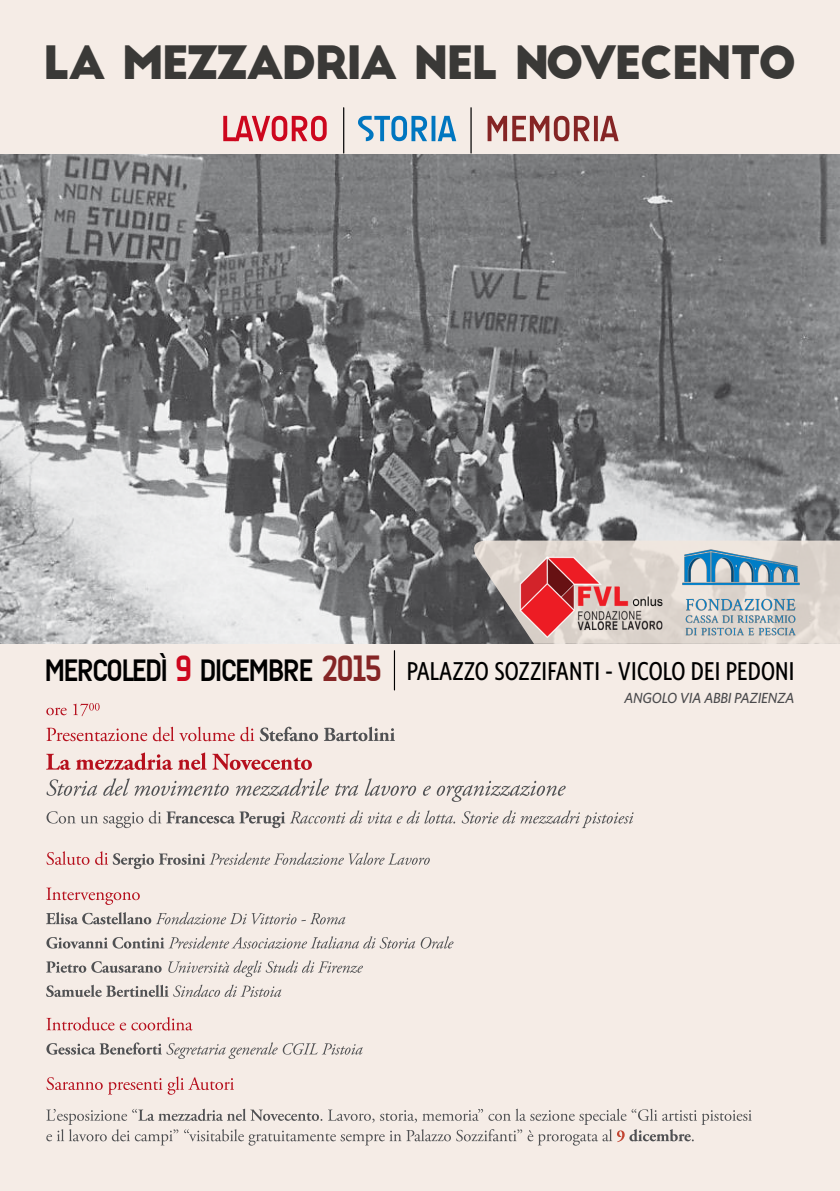
<style>
.page{position:relative;width:840px;height:1191px;background:#fff}
.page>*{position:absolute;margin:0;border:0;box-sizing:border-box;transform-origin:0 0}
.t1{font:44.8px "Big John";letter-spacing:-.05em;color:#3a3937}
.t2{font:500 condensed 25.8px "Whitney HTF";letter-spacing:.01em;color:#000}
.t3{font:italic 500 14.6px "Whitney HTF";letter-spacing:-.02em;color:#4b4b4d}
.s1{font-family:"A Udimat";font-weight:700;font-stretch:normal;font-size:31.4px}
.s2{font-family:"A Udimat";font-weight:700;font-stretch:normal;font-size:37px;color:#cd071e}
.s3{font-family:"A Udimat";font-weight:700;font-stretch:normal;font-size:37px;color:#852525}
</style>
<div class="page">
<div style="left:0;top:635px;width:839px;height:556px;background:#f5ece6"></div>
<img style="left:0;top:153px;width:839px;height:491px">
<div style="left:0;top:0;width:839px;height:153px;background:#f5ece6"></div>
<svg style="left:358px;top:116px;width:98px;height:25px"></svg>
<svg style="left:223px;top:116px;width:103px;height:25px"></svg>
<svg style="left:487px;top:116px;width:131px;height:25px"></svg>
<hr style="left:343px;top:108px;width:1px;height:45px;background:#000">
<hr style="left:470px;top:108px;width:1px;height:45px;background:#000">
<svg style="left:472px;top:540px;width:367px;height:104px;background:#bbb4af"></svg>
<img style="left:673px;top:525px;width:132px;height:119px">
<img style="left:512px;top:553px;width:152px;height:89px">
<svg style="left:46px;top:1108px;width:705px;height:37px"></svg>
<svg style="left:46px;top:1076px;width:188px;height:18px"></svg>
<svg style="left:46px;top:1042px;width:316px;height:17px"></svg>
<svg style="left:46px;top:1017px;width:146px;height:13px"></svg>
<svg style="left:46px;top:984px;width:235px;height:13px"></svg>
<svg style="left:46px;top:960px;width:317px;height:17px"></svg>
<svg style="left:46px;top:936px;width:407px;height:12px"></svg>
<svg style="left:46px;top:912px;width:299px;height:12px"></svg>
<svg style="left:46px;top:887px;width:94px;height:18px"></svg>
<svg style="left:46px;top:851px;width:383px;height:18px"></svg>
<svg style="left:46px;top:810px;width:587px;height:18px"></svg>
<svg style="left:46px;top:778px;width:519px;height:24px"></svg>
<svg style="left:46px;top:752px;width:266px;height:18px"></svg>
<svg style="left:46px;top:726px;width:349px;height:15px"></svg>
<svg style="left:46px;top:703px;width:54px;height:13px"></svg>
<hr style="left:393px;top:650px;width:2px;height:40px;background:#000">
<h1 class="t1" style="left:43px;top:43px;width:755px">LA MEZZADRIA NEL NOVECENTO</h1>
<p class="t2" style="left:44px;top:656px;width:751px"><span class="s1">MERCOLEDÌ</span> <span class="s2">9</span> <span class="s1">DICEMBRE</span> <span class="s3">2015</span> PALAZZO SOZZIFANTI - VICOLO DEI PEDONI</p>
<p class="t3" style="left:623px;top:689px;width:172px">ANGOLO VIA ABBI PAZIENZA</p>
</div>
